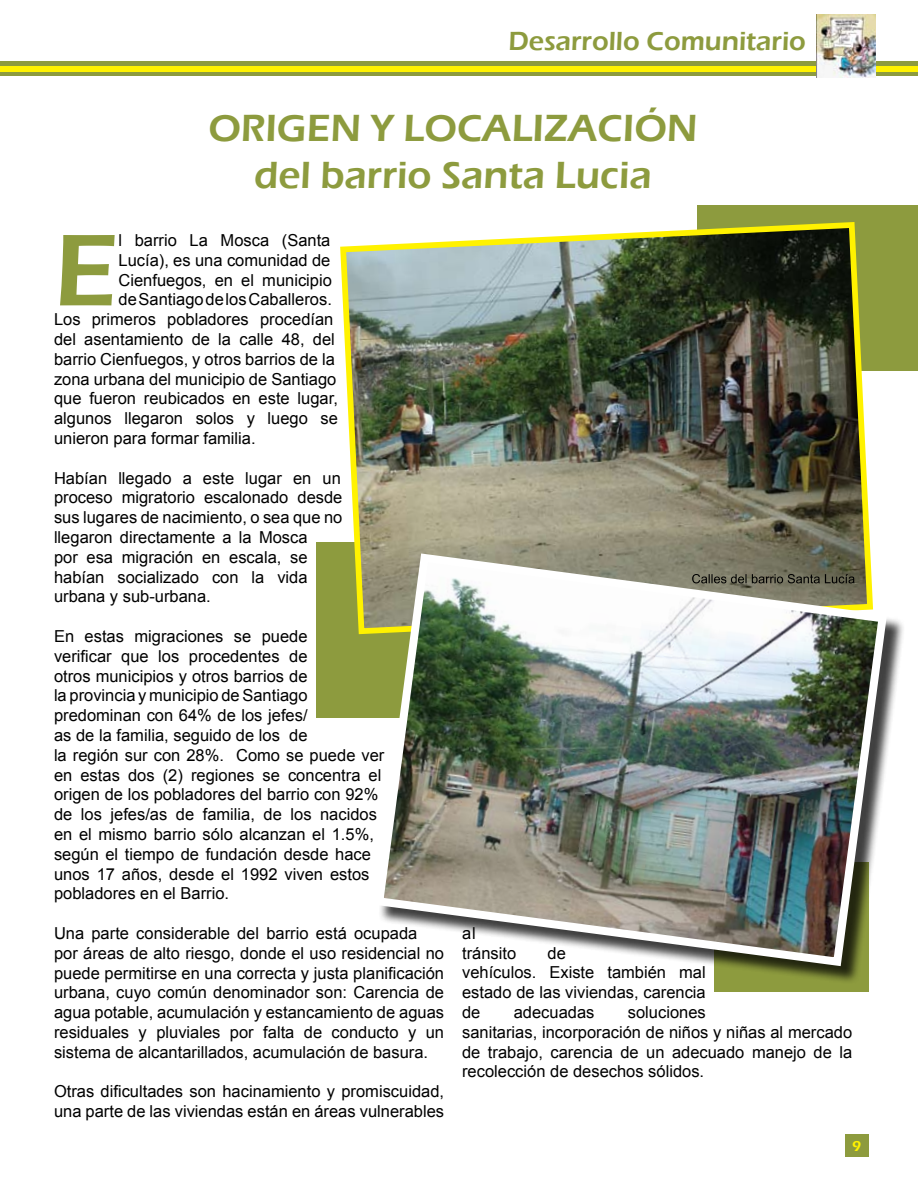
<style>
.page{position:relative;width:918px;height:1188px;background:#fff}
.page>*{position:absolute;margin:0;border:0;box-sizing:border-box;transform-origin:0 0}
.t1{font:600 105.6px "Eras ITC";color:#8d9b3e}
.t2{font:600 39px/46.8px "Eras ITC";color:#8d9b3e;text-align:center}
.t3{font:600 27px "Eras ITC";color:#8d9b3e}
.t4{font:16.5px/19.8px "Arial";color:#000}
.t5{font:600 15px "Eras ITC";color:#fff200}
</style>
<div class="page">
<div style="left:0;top:61px;width:918px;height:15px;background:#8d9b3e"></div>
<div style="left:0;top:66px;width:918px;height:6px;background:#fff200"></div>
<div style="left:845px;top:1134px;width:24px;height:23px;background:#8d9b3e"></div>
<img style="left:817px;top:14px;width:59px;height:63px">
<div style="left:698px;top:206px;width:220px;height:165px;background:#8d9b3e"></div>
<div style="left:316px;top:542px;width:223px;height:175px;background:#8d9b3e"></div>
<img style="left:340px;top:219px;width:531px;height:416px">
<div style="left:377px;top:556px;width:535px;height:435px;background:#000;opacity:.75"></div>
<img style="left:370px;top:549px;width:521px;height:422px">
<h3 class="t3" style="left:508px;top:26px;width:299px">Desarrollo Comunitario</h3>
<h2 class="t2" style="left:208px;top:105px;width:491px">ORIGEN Y LOCALIZACIÓN del barrio Santa Lucia</h2>
<h1 class="t1" style="left:54px;top:210px;width:66px">E</h1>
<p class="t4" style="left:119px;top:230px;width:213px">l barrio La Mosca (Santa</p>
<p class="t4" style="left:119px;top:250px;width:213px">Lucía), es una comunidad de</p>
<p class="t4" style="left:119px;top:270px;width:215px">Cienfuegos, en el municipio</p>
<p class="t4" style="left:119px;top:290px;width:215px">de Santiago de los Caballeros.</p>
<p class="t4" style="left:54px;top:310px;width:281px">Los primeros pobladores procedían</p>
<p class="t4" style="left:54px;top:329px;width:282px">del asentamiento de la calle 48, del</p>
<p class="t4" style="left:54px;top:349px;width:282px">barrio Cienfuegos, y otros barrios de la</p>
<p class="t4" style="left:54px;top:369px;width:284px">zona urbana del municipio de Santiago</p>
<p class="t4" style="left:54px;top:389px;width:285px">que fueron reubicados en este lugar,</p>
<p class="t4" style="left:54px;top:409px;width:285px">algunos llegaron solos y luego se</p>
<p class="t4" style="left:54px;top:428px;width:203px">unieron para formar familia.</p>
<p class="t4" style="left:54px;top:468px;width:290px">Habían llegado a este lugar en un proceso migratorio escalonado desde sus lugares de nacimiento, o sea que no llegaron directamente a la Mosca<br>por esa migración en escala, se habían socializado con la vida urbana y sub-urbana.</p>
<p class="t4" style="left:54px;top:626px;width:332px">En estas migraciones se puede<br>verificar que los procedentes de<br>otros municipios y otros barrios de<br>la provincia y municipio de Santiago predominan con 64% de los jefes/<br>as de la familia, seguido de los de<br>la región sur con 28%. Como se puede ver en estas dos (2) regiones se concentra el origen de los pobladores del barrio con 92% de los jefes/as de familia, de los nacidos en el mismo barrio sólo alcanzan el 1.5%, según el tiempo de fundación desde hace unos 17 años, desde el 1992 viven estos pobladores en el Barrio.</p>
<p class="t4" style="left:54px;top:923px;width:392px">Una parte considerable del barrio está ocupada por áreas de alto riesgo, donde el uso residencial no puede permitirse en una correcta y justa planificación urbana, cuyo común denominador son: Carencia de agua potable, acumulación y estancamiento de aguas residuales y pluviales por falta de conducto y un sistema de alcantarillados, acumulación de basura.</p>
<p class="t4" style="left:54px;top:1082px;width:392px">Otras dificultades son hacinamiento y promiscuidad, una parte de las viviendas están en áreas vulnerables</p>
<p class="t4" style="left:462px;top:923px;width:56px">al tránsito</p>
<p class="t4" style="left:462px;top:943px;width:245px;text-indent:85px">de<br>vehículos. Existe también mal estado de las viviendas, carencia de</p>
<p class="t4" style="left:462px;top:1003px;width:392px;text-indent:166px">soluciones<br>sanitarias, incorporación de niños y niñas al mercado de trabajo, carencia de un adecuado manejo de la recolección de desechos sólidos.</p>
<p class="t4" style="left:514px;top:1003px;width:82px">adecuadas</p>
<p class="t5" style="left:852px;top:1137px;width:11px">9</p>
</div>
